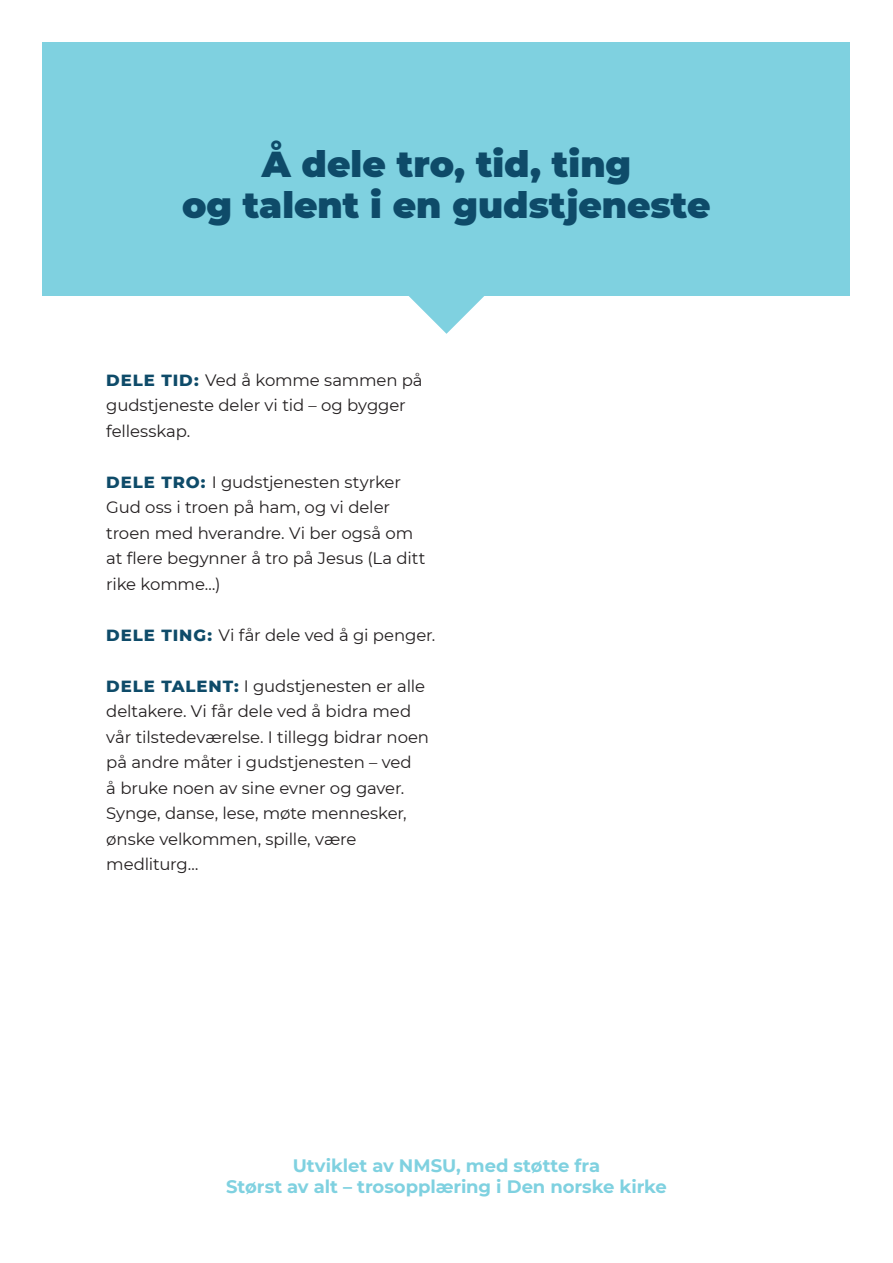
<style>
.page{position:relative;width:893px;height:1263px;background:#fff}
.page>*{position:absolute;margin:0;border:0;box-sizing:border-box;transform-origin:0 0}
.t1{font:900 36px/40.5px "Montserrat";color:#0e4b69;text-align:center}
.t2{font:700 18px/21px "Montserrat";letter-spacing:-.005em;color:#7fd1e0;text-align:center}
.t3{font:16.5px/25.5px "Montserrat";letter-spacing:-.005em;color:#231f20}
.s1{font-weight:800;color:#0e4b69}
</style>
<div class="page">
<div style="left:43px;top:43px;width:807px;height:253px;background:#7fd1e0"></div>
<svg style="left:409px;top:296px;width:75px;height:38px"></svg>
<h1 class="t1" style="left:182px;top:142px;width:530px">Å dele tro, tid, ting<br>og talent i en gudstjeneste</h1>
<p class="t3" style="left:106px;top:366px;width:318px"><span class="s1">DELE TID:</span> Ved å komme sammen på gudstjeneste deler vi tid – og bygger fellesskap.</p>
<p class="t3" style="left:106px;top:468px;width:321px"><span class="s1">DELE TRO:</span> I gudstjenesten styrker<br>Gud oss i troen på ham, og vi deler troen med hverandre. Vi ber også om at flere begynner å tro på Jesus (La ditt rike komme…)</p>
<p class="t3" style="left:106px;top:621px;width:330px"><span class="s1">DELE TING:</span> Vi får dele ved å gi penger.</p>
<p class="t3" style="left:106px;top:672px;width:324px"><span class="s1">DELE TALENT:</span> I gudstjenesten er alle deltakere. Vi får dele ved å bidra med vår tilstedeværelse. I tillegg bidrar noen på andre måter i gudstjenesten – ved<br>å bruke noen av sine evner og gaver.<br>Synge, danse, lese, møte mennesker, ønske velkommen, spille, være medliturg…</p>
<p class="t2" style="left:226px;top:1154px;width:442px">Utviklet av NMSU, med støtte fra<br>Størst av alt – trosopplæring i Den norske kirke</p>
</div>
